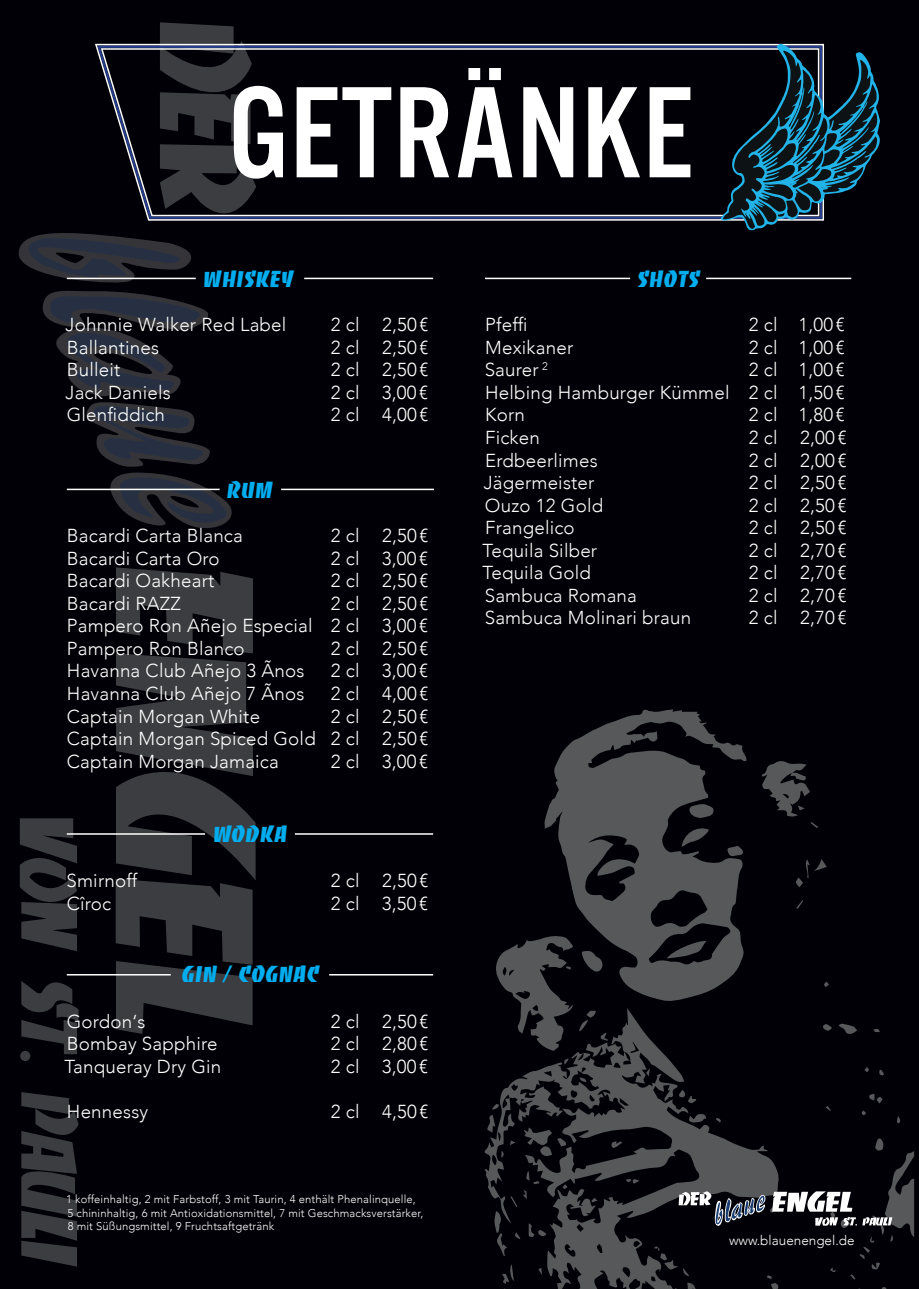
<style>
.page{position:relative;width:919px;height:1289px;background:#fff}
.page>*{position:absolute;margin:0;border:0;box-sizing:border-box;transform-origin:0 0}
.t1{font:135px "Alternate Gothic Com No 3";letter-spacing:.01em;color:#fff}
.t2{font:22.5px "Banco Com";color:#00aeef}
.t3{font:300 18.75px/22.5px "Avenir";letter-spacing:.01em;color:#fff;text-align:justify}
.t4{font:300 13.5px "Avenir";color:#fff}
.t5{font:300 11.25px/13.5px "Avenir";letter-spacing:.01em;color:#fff}
</style>
<div class="page">
<div style="left:0;top:0;width:918px;height:1288px;background:#000006"></div>
<svg style="left:116px;top:567px;width:139px;height:466px"></svg>
<svg style="left:20px;top:818px;width:57px;height:133px"></svg>
<svg style="left:21px;top:974px;width:58px;height:80px"></svg>
<div style="left:20px;top:1050px;width:10px;height:11px;background:#3c3d40;border-radius:50%"></div>
<svg style="left:21px;top:1092px;width:58px;height:174px"></svg>
<svg style="left:18px;top:22px;width:225px;height:506px"></svg>
<hr style="left:67px;top:278px;width:129px;height:1px;background:#fff">
<hr style="left:304px;top:278px;width:129px;height:1px;background:#fff">
<hr style="left:67px;top:488px;width:153px;height:2px;background:#fff">
<hr style="left:67px;top:833px;width:138px;height:1px;background:#fff">
<hr style="left:295px;top:833px;width:138px;height:1px;background:#fff">
<hr style="left:67px;top:974px;width:104px;height:1px;background:#fff">
<hr style="left:329px;top:974px;width:104px;height:1px;background:#fff">
<hr style="left:485px;top:278px;width:145px;height:1px;background:#fff">
<hr style="left:706px;top:278px;width:145px;height:1px;background:#fff">
<svg style="left:484px;top:1008px;width:238px;height:280px"></svg>
<svg style="left:544px;top:709px;width:202px;height:292px;fill:#57585a"></svg>
<svg style="left:689px;top:804px;width:25px;height:14px"></svg>
<svg style="left:681px;top:824px;width:28px;height:23px"></svg>
<svg style="left:726px;top:845px;width:17px;height:11px"></svg>
<svg style="left:838px;top:1023px;width:19px;height:11px"></svg>
<svg style="left:688px;top:1113px;width:18px;height:9px"></svg>
<svg style="left:524px;top:1127px;width:42px;height:29px"></svg>
<svg style="left:611px;top:1141px;width:11px;height:7px"></svg>
<svg style="left:823px;top:1024px;width:8px;height:6px"></svg>
<svg style="left:678px;top:1089px;width:18px;height:14px"></svg>
<svg style="left:869px;top:1094px;width:5px;height:6px"></svg>
<svg style="left:796px;top:859px;width:30px;height:28px"></svg>
<svg style="left:876px;top:1096px;width:6px;height:7px"></svg>
<svg style="left:487px;top:1103px;width:12px;height:29px"></svg>
<svg style="left:879px;top:1069px;width:5px;height:6px"></svg>
<svg style="left:897px;top:1116px;width:3px;height:7px"></svg>
<svg style="left:824px;top:981px;width:4px;height:6px"></svg>
<svg style="left:591px;top:1197px;width:6px;height:5px"></svg>
<svg style="left:874px;top:1028px;width:5px;height:5px"></svg>
<svg style="left:502px;top:1264px;width:12px;height:25px"></svg>
<svg style="left:562px;top:1184px;width:5px;height:4px"></svg>
<svg style="left:494px;top:935px;width:114px;height:115px"></svg>
<svg style="left:864px;top:1067px;width:4px;height:5px"></svg>
<svg style="left:796px;top:900px;width:7px;height:8px"></svg>
<svg style="left:646px;top:1068px;width:4px;height:8px"></svg>
<svg style="left:563px;top:1058px;width:5px;height:6px"></svg>
<svg style="left:537px;top:1267px;width:5px;height:7px"></svg>
<svg style="left:761px;top:761px;width:57px;height:67px"></svg>
<svg style="left:861px;top:1110px;width:5px;height:5px"></svg>
<svg style="left:501px;top:1140px;width:14px;height:17px"></svg>
<svg style="left:494px;top:1171px;width:52px;height:85px"></svg>
<svg style="left:826px;top:1106px;width:4px;height:4px"></svg>
<svg style="left:715px;top:1117px;width:5px;height:5px"></svg>
<svg style="left:626px;top:1178px;width:13px;height:5px"></svg>
<svg style="left:579px;top:1077px;width:7px;height:4px"></svg>
<svg style="left:666px;top:939px;width:40px;height:19px"></svg>
<hr style="left:281px;top:488px;width:153px;height:2px;background:#fff">
<svg style="left:653px;top:1138px;width:261px;height:151px"></svg>
<svg style="left:94px;top:43px;width:730px;height:179px"></svg>
<svg style="left:100px;top:47px;width:620px;height:170px"></svg>
<svg style="left:720px;top:44px;width:160px;height:186px"></svg>
<h1 class="t1" style="left:228px;top:65px;width:466px">GETRÄNKE</h1>
<p class="t2" style="left:203px;top:266px;width:92px">WHISKEY</p>
<p class="t3" style="left:65px;top:314px;width:222px;text-align:left">Johnnie Walker Red Label<br>Ballantines<br>Bulleit<br>Jack Daniels<br>Glenfiddich</p>
<p class="t3" style="left:331px;top:314px;width:30px">2 cl 2 cl 2 cl 2 cl 2 cl</p>
<p class="t3" style="left:382px;top:314px;width:48px">2,50 € 2,50 € 2,50 € 3,00 € 4,00 €</p>
<p class="t2" style="left:227px;top:477px;width:48px">RUM</p>
<p class="t3" style="left:67px;top:524px;width:250px;text-align:left">Bacardi Carta Blanca<br>Bacardi Carta Oro<br>Bacardi Oakheart<br>Bacardi RAZZ<br>Pampero Ron Añejo Especial<br>Pampero Ron Blanco<br>Havanna Club Añejo 3 Ãnos<br>Havanna Club Añejo 7 Ãnos<br>Captain Morgan White<br>Captain Morgan Spiced Gold<br>Captain Morgan Jamaica</p>
<p class="t3" style="left:331px;top:524px;width:30px">2 cl 2 cl 2 cl 2 cl 2 cl 2 cl 2 cl 2 cl 2 cl 2 cl 2 cl</p>
<p class="t3" style="left:382px;top:524px;width:48px">2,50 € 3,00 € 2,50 € 2,50 € 3,00 € 2,50 € 3,00 € 4,00 € 2,50 € 2,50 € 3,00 €</p>
<p class="t2" style="left:213px;top:822px;width:76px">WODKA</p>
<p class="t3" style="left:66px;top:869px;width:72px">Smirnoff<br>Cîroc</p>
<p class="t3" style="left:331px;top:869px;width:30px">2 cl<br>2 cl</p>
<p class="t3" style="left:382px;top:869px;width:48px">2,50 €<br>3,50 €</p>
<p class="t2" style="left:182px;top:962px;width:139px">GIN / COGNAC</p>
<p class="t3" style="left:64px;top:1010px;width:158px;text-align:left">Gordon‘s<br>Bombay Sapphire<br>Tanqueray Dry Gin</p>
<p class="t3" style="left:67px;top:1100px;width:83px">Hennessy</p>
<p class="t3" style="left:331px;top:1010px;width:30px">2 cl 2 cl 2 cl</p>
<p class="t3" style="left:331px;top:1100px;width:30px">2 cl</p>
<p class="t3" style="left:382px;top:1010px;width:48px">2,50 € 2,80 € 3,00 €</p>
<p class="t3" style="left:382px;top:1100px;width:48px">4,50 €</p>
<p class="t5" style="left:66px;top:1192px;width:358px">1 koffeinhaltig, 2 mit Farbstoff, 3 mit Taurin, 4 enthält Phenalinquelle,<br>5 chininhaltig, 6 mit Antioxidationsmittel, 7 mit Geschmacksverstärker,<br>8 mit Süßungsmittel, 9 Fruchtsaftgetränk</p>
<p class="t2" style="left:637px;top:266px;width:64px">SHOTS</p>
<p class="t3" style="left:482px;top:314px;width:248px;text-align:left">Pfeffi<br>Mexikaner<br>Saurer <sup>2<br></sup>Helbing Hamburger Kümmel<br>Korn<br>Ficken<br>Erdbeerlimes<br>Jägermeister<br>Ouzo 12 Gold<br>Frangelico<br>Tequila Silber<br>Tequila Gold<br>Sambuca Romana<br>Sambuca Molinari braun</p>
<p class="t3" style="left:749px;top:314px;width:30px">2 cl 2 cl 2 cl 2 cl 2 cl 2 cl 2 cl 2 cl 2 cl 2 cl 2 cl 2 cl 2 cl 2 cl</p>
<p class="t3" style="left:798px;top:314px;width:49px">1,00 € 1,00 € 1,00 € 1,50 € 1,80 € 2,00 € 2,00 € 2,50 € 2,50 € 2,50 € 2,70 € 2,70 € 2,70 € 2,70 €</p>
<p class="t4" style="left:729px;top:1232px;width:127px">www.blauenengel.de</p>
</div>
